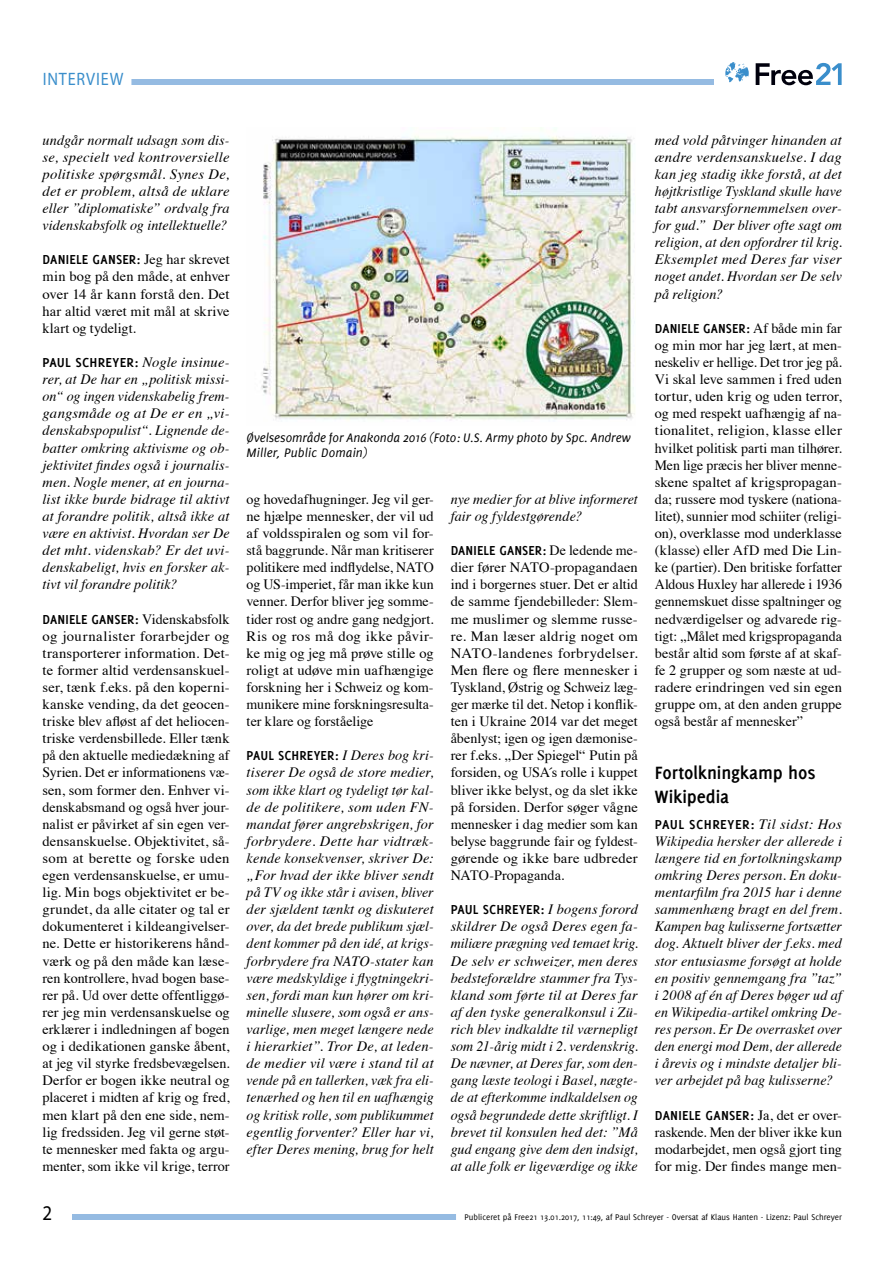
<style>
.page{position:relative;width:893px;height:1263px;background:#fff}
.page>*{position:absolute;margin:0;border:0;box-sizing:border-box;transform-origin:0 0}
.t1{font:21px "Myriad Pro";color:#000;scale:.9 1}
.t2{font:700 19.5px/23.4px "Delicious";letter-spacing:-.005em;color:#000}
.t3{font:18px "Myriad Pro";letter-spacing:.05em;color:#3a8ecb;scale:.9 1}
.t4{font:14.25px/17.1px "Times";color:#000;text-align:justify}
.t5{font:italic 14.25px/17.1px "Times";letter-spacing:.005em;color:#000;text-align:justify}
.t6{font:700 14.25px "Delicious";letter-spacing:.015em;color:#000}
.t7{font:italic 13.5px/15px "Delicious";color:#000}
.t8{font:9px "Delicious";color:#000}
.s1{font-family:"Times";font-weight:400}
.s2{font-family:"Times";font-weight:400;font-style:italic}
</style>
<div class="page">
<div style="left:72px;top:1214px;width:766px;height:6px;background:#95bbe2"></div>
<div style="left:43px;top:79px;width:671px;height:6px;background:#95bbe2"></div>
<div style="left:456px;top:1212px;width:394px;height:12px;background:#fff"></div>
<div style="left:34px;top:75px;width:97px;height:15px;background:#fff"></div>
<svg style="left:756px;top:63px;width:86px;height:22px"></svg>
<svg style="left:725px;top:62px;width:24px;height:20px"></svg>
<img style="left:261px;top:136px;width:374px;height:285px">
<p class="t3" style="left:43px;top:68px;width:91px">INTERVIEW</p>
<p class="t5" style="left:43px;top:130px;width:189px">undgår normalt udsagn som dis&shy;se, specielt ved kontroversielle politiske spørgsmål. Synes De, det er problem, altså de uklare eller ”diplomatiske” ordvalg fra videnskabsfolk og intellektuelle?</p>
<p class="t6" style="left:43px;top:252px;width:189px">DANIELE GANSER: <span class="s1">Jeg har skrevet</span></p>
<p class="t4" style="left:43px;top:267px;width:189px">min bog på den måde, at enhver over 14 år kann forstå den. Det har altid været mit mål at skrive klart og tydeligt.</p>
<p class="t6" style="left:43px;top:354px;width:189px">PAUL SCHREYER: <span class="s2">Nogle insinue-</span></p>
<p class="t5" style="left:43px;top:370px;width:189px">rer, at De har en „politisk missi&shy;on“ og ingen videnskabelig frem&shy;gangsmåde og at De er en „vi&shy;denskabspopulist“. Lignende de&shy;batter omkring aktivisme og ob&shy;jektivitet findes også i journalis&shy;men. Nogle mener, at en journa&shy;list ikke burde bidrage til aktivt at forandre politik, altså ikke at være en aktivist. Hvordan ser De det mht. videnskab? Er det uvi&shy;denskabeligt, hvis en forsker ak&shy;tivt vil forandre politik?</p>
<p class="t6" style="left:43px;top:611px;width:189px">DANIELE GANSER: <span class="s1">Videnskabsfolk</span></p>
<p class="t4" style="left:43px;top:626px;width:189px">og journalister forarbejder og transporterer information. Det&shy;te former altid verdensanskuel&shy;ser, tænk f.eks. på den koperni&shy;kanske vending, da det geocen&shy;triske blev afløst af det heliocen&shy;triske verdensbillede. Eller tænk på den aktuelle mediedækning af Syrien. Det er informationens væ&shy;sen, som former den. Enhver vi&shy;denskabsmand og også hver jour&shy;nalist er påvirket af sin egen ver&shy;densanskuelse. Objektivitet, så&shy;som at berette og forske uden egen verdensanskuelse, er umu&shy;lig. Min bogs objektivitet er be&shy;grundet, da alle citater og tal er dokumenteret i kildeangivelser&shy;ne. Dette er historikerens hånd&shy;værk og på den måde kan læse&shy;ren kontrollere, hvad bogen base&shy;rer på. Ud over dette offentliggø&shy;rer jeg min verdensanskuelse og erklærer i indledningen af bogen og i dedikationen ganske åbent, at jeg vil styrke fredsbevægelsen.<br>Derfor er bogen ikke neutral og placeret i midten af krig og fred, men klart på den ene side, nem&shy;lig fredssiden. Jeg vil gerne støt&shy;te mennesker med fakta og argu&shy;menter, som ikke vil krige, terror</p>
<p class="t7" style="left:247px;top:430px;width:386px">Øvelsesområde for Anakonda 2016 (Foto: U.S. Army photo by Spc. Andrew<br>Miller, Public Domain)</p>
<p class="t4" style="left:247px;top:489px;width:189px">og hovedafhugninger. Jeg vil ger&shy;ne hjælpe mennesker, der vil ud af voldsspiralen og som vil for&shy;stå baggrunde. Når man kritiserer politikere med indflydelse, NATO og US-imperiet, får man ikke kun venner. Derfor bliver jeg somme&shy;tider rost og andre gang nedgjort.<br>Ris og ros må dog ikke påvir&shy;ke mig og jeg må prøve stille og roligt at udøve min uafhængige forskning her i Schweiz og kom&shy;munikere mine forskningsresulta&shy;ter klare og forståelige</p>
<p class="t6" style="left:247px;top:747px;width:189px">PAUL SCHREYER: <span class="s2">I Deres bog kri-</span></p>
<p class="t5" style="left:247px;top:763px;width:189px">tiserer De også de store medier, som ikke klart og tydeligt tør kal&shy;de de politikere, som uden FN&shy;mandat fører angrebskrigen, for forbrydere. Dette har vidtræk&shy;kende konsekvenser, skriver De: „For hvad der ikke bliver sendt på TV og ikke står i avisen, bliver der sjældent tænkt og diskuteret over, da det brede publikum sjæl&shy;dent kommer på den idé, at krigs&shy;forbrydere fra NATO-stater kan være medskyldige i flygtningekri&shy;sen, fordi man kun hører om kri&shy;minelle slusere, som også er ans&shy;varlige, men meget længere nede i hierarkiet”. Tror De, at leden&shy;de medier vil være i stand til at vende på en tallerken, væk fra eli&shy;tenærhed og hen til en uafhængig og kritisk rolle, som publikummet egentlig forventer? Eller har vi, efter Deres mening, brug for helt</p>
<p class="t5" style="left:451px;top:490px;width:189px">nye medier for at blive informeret fair og fyldestgørende?</p>
<p class="t6" style="left:451px;top:542px;width:189px">DANIELE GANSER: <span class="s1">De ledende me-</span></p>
<p class="t4" style="left:451px;top:558px;width:189px">dier fører NATO-propagandaen ind i borgernes stuer. Det er altid de samme fjendebilleder: Slem&shy;me muslimer og slemme russe&shy;re. Man læser aldrig noget om NATO-landenes forbrydelser.<br>Men flere og flere mennesker i Tyskland, Østrig og Schweiz læg&shy;ger mærke til det. Netop i konflik&shy;ten i Ukraine 2014 var det meget åbenlyst; igen og igen dæmonise&shy;rer f.eks. „Der Spiegel“ Putin på forsiden, og USA´s rolle i kuppet bliver ikke belyst, og da slet ikke på forsiden. Derfor søger vågne mennesker i dag medier som kan belyse baggrunde fair og fyldest&shy;gørende og ikke bare udbreder NATO-Propaganda.</p>
<p class="t6" style="left:451px;top:901px;width:189px">PAUL SCHREYER: <span class="s2">I bogens forord</span></p>
<p class="t5" style="left:451px;top:917px;width:189px">skildrer De også Deres egen fa&shy;miliære prægning ved temaet krig.<br>De selv er schweizer, men deres bedsteforældre stammer fra Tys&shy;kland som førte til at Deres far af den tyske generalkonsul i Zü&shy;rich blev indkaldte til værnepligt som 21-årig midt i 2. verdenskrig.<br>De nævner, at Deres far, som den&shy;gang læste teologi i Basel, nægte&shy;de at efterkomme indkaldelsen og også begrundede dette skriftligt. I brevet til konsulen hed det: ”Må gud engang give dem den indsigt, at alle folk er ligeværdige og ikke</p>
<p class="t5" style="left:655px;top:130px;width:189px">med vold påtvinger hinanden at ændre verdensanskuelse. I dag kan jeg stadig ikke forstå, at det højtkristlige Tyskland skulle have tabt ansvarsfornemmelsen over&shy;for gud.” Der bliver ofte sagt om religion, at den opfordrer til krig.<br>Eksemplet med Deres far viser noget andet. Hvordan ser De selv på religion?</p>
<p class="t6" style="left:655px;top:320px;width:189px">DANIELE GANSER: <span class="s1">Af både min far</span></p>
<p class="t4" style="left:655px;top:335px;width:189px">og min mor har jeg lært, at men&shy;neskeliv er hellige. Det tror jeg på.<br>Vi skal leve sammen i fred uden tortur, uden krig og uden terror, og med respekt uafhængig af na&shy;tionalitet, religion, klasse eller hvilket politisk parti man tilhører.<br>Men lige præcis her bliver menne&shy;skene spaltet af krigspropagan&shy;da; russere mod tyskere (nationa&shy;litet), sunnier mod schiiter (religi&shy;on), overklasse mod underklasse (klasse) eller AfD med Die Lin&shy;ke (partier). Den britiske forfatter Aldous Huxley har allerede i 1936 gennemskuet disse spaltninger og nedværdigelser og advarede rig&shy;tigt: „Målet med krigspropaganda består altid som første af at skaf&shy;fe 2 grupper og som næste at ud&shy;radere erindringen ved sin egen gruppe om, at den anden gruppe også består af mennesker”</p>
<h2 class="t2" style="left:655px;top:761px;width:162px">Fortolkningkamp hos<br>Wikipedia</h2>
<p class="t6" style="left:655px;top:816px;width:189px">PAUL SCHREYER: <span class="s2">Til sidst: Hos</span></p>
<p class="t5" style="left:655px;top:832px;width:189px">Wikipedia hersker der allerede i længere tid en fortolkningskamp omkring Deres person. En doku&shy;mentarfilm fra 2015 har i denne sammenhæng bragt en del frem.<br>Kampen bag kulisserne fortsætter dog. Aktuelt bliver der f.eks. med stor entusiasme forsøgt at holde en positiv gennemgang fra ”taz” i 2008 af én af Deres bøger ud af en Wikipedia-artikel omkring De&shy;res person. Er De overrasket over den energi mod Dem, der allerede i årevis og i mindste detaljer bli&shy;ver arbejdet på bag kulisserne?</p>
<p class="t6" style="left:655px;top:1107px;width:189px">DANIELE GANSER: <span class="s1">Ja, det er over-</span></p>
<p class="t4" style="left:655px;top:1122px;width:189px">raskende. Men der bliver ikke kun modarbejdet, men også gjort ting for mig. Der findes mange men-</p>
<h1 class="t1" style="left:43px;top:1200px;width:12px">2</h1>
<p class="t8" style="left:465px;top:1212px;width:379px">Publiceret på Free21 13.01.2017, 11:49, af Paul Schreyer - Oversat af Klaus Hanten - Lizenz: Paul Schreyer</p>
</div>
